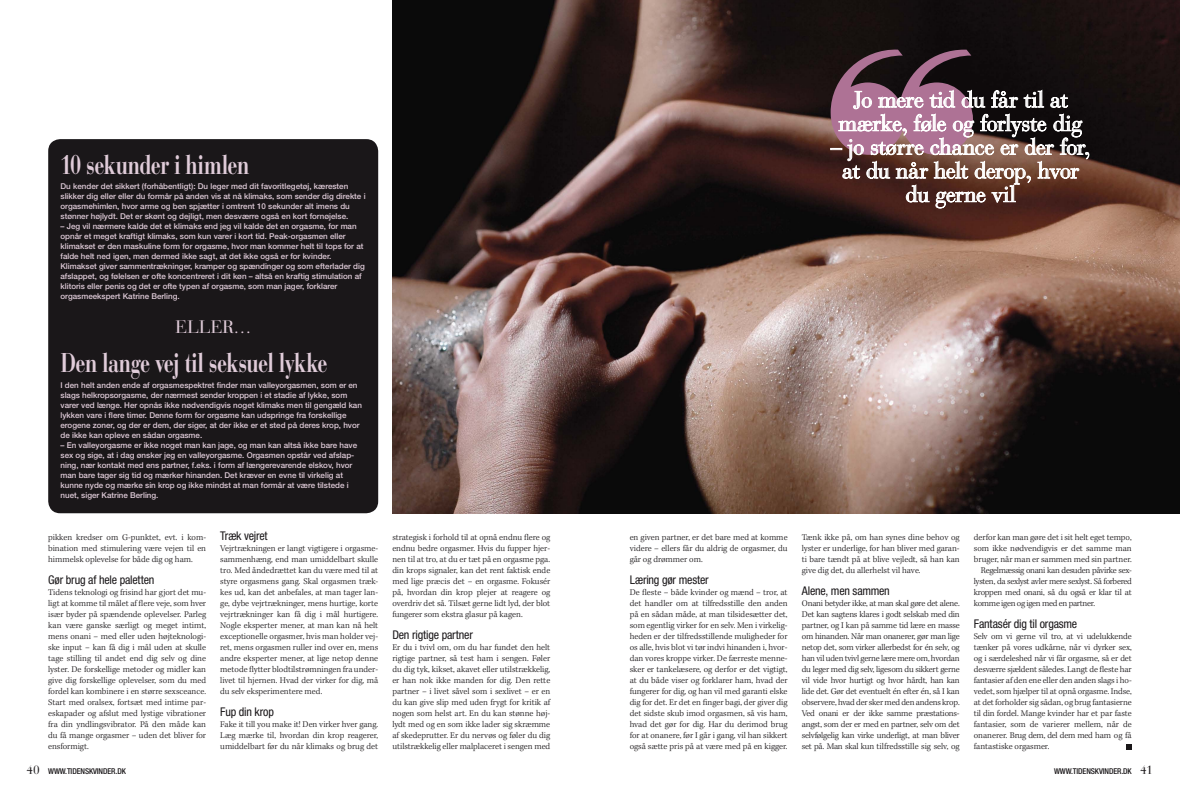
<style>
.page{position:relative;width:1180px;height:794px;background:#fff}
.page>*{position:absolute;margin:0;border:0;box-sizing:border-box;transform-origin:0 0}
.Rubrik_lille{font:700 27px "Bauer Bodoni Std";letter-spacing:-.03em;color:#e0ccd9;scale:.74 1}
.Eye_Bodoni{font:22.4px/23.7px "Bauer Bodoni Std";letter-spacing:-.025em;color:#fff;text-align:center}
.Boks_Rubrik_lille{font:18px "Bauer Bodoni Std";letter-spacing:-.02em;color:#e0ccd9}
.Mellemrubrik{font:condensed 12px "Helvetica Neue LT Std";letter-spacing:-.015em;color:#1a1719}
.MainText_u_indryk{font:300 9px/11px "Kepler Std";color:#1a1719;text-align:justify}
.MainText{font:300 9px/11px "Kepler Std";letter-spacing:-.02em;color:#1a1719;text-align:justify}
.Boks_Tekst_neg{font:500 8px/10px "Helvetica Neue LT Std";color:#e0ccd9}
.t1{font:500 condensed 8px "Helvetica Neue LT Std";letter-spacing:-.01em;color:#1a1719}
.s1{font-family:"Bauer Bodoni Std";font-weight:400;font-stretch:normal;font-size:12px}
</style>
<div class="page">
<img style="left:392px;top:0;width:787px;height:513px">
<div style="left:48px;top:139px;width:330px;height:374px;background:#1a1719;border-radius:12px"></div>
<svg style="left:830px;top:48px;width:259px;height:160px;background:#664c50"></svg>
<svg style="left:1126px;top:744px;width:5px;height:5px"></svg>
<p class="Rubrik_lille" style="left:60px;top:148px;width:256px">10 sekunder i himlen</p>
<p class="Boks_Tekst_neg" style="left:60px;top:181px;width:306px">Du kender det sikkert (forhåbentligt): Du leger med dit favoritlegetøj, kæresten slikker dig eller eller du formår på anden vis at nå klimaks, som sender dig direkte i orgasmehimlen, hvor arme og ben spjætter i omtrent 10 sekunder alt imens du stønner højlydt. Det er skønt og dejligt, men desværre også en kort fornøjelse.</p>
<p class="Boks_Tekst_neg" style="left:60px;top:221px;width:306px">– Jeg vil nærmere kalde det et klimaks end jeg vil kalde det en orgasme, for man opnår et meget kraftigt klimaks, som kun varer i kort tid. Peak-orgasmen eller klimakset er den maskuline form for orgasme, hvor man kommer helt til tops for at falde helt ned igen, men dermed ikke sagt, at det ikke også er for kvinder.<br>Klimakset giver sammentrækninger, kramper og spændinger og som efterlader dig afslappet, og følelsen er ofte koncentreret i dit køn – altså en kraftig stimulation af klitoris eller penis og det er ofte typen af orgasme, som man jager, forklarer orgasmeekspert Katrine Berling.</p>
<p class="Boks_Rubrik_lille" style="left:175px;top:316px;width:78px">ELLER…</p>
<p class="Rubrik_lille" style="left:60px;top:347px;width:362px">Den lange vej til seksuel lykke</p>
<p class="Boks_Tekst_neg" style="left:60px;top:380px;width:303px">I den helt anden ende af orgasmespektret finder man valleyorgasmen, som er en slags helkropsorgasme, der nærmest sender kroppen i et stadie af lykke, som varer ved længe. Her opnås ikke nødvendigvis noget klimaks men til gengæld kan lykken vare i flere timer. Denne form for orgasme kan udspringe fra forskellige erogene zoner, og der er dem, der siger, at der ikke er et sted på deres krop, hvor de ikke kan opleve en sådan orgasme.</p>
<p class="Boks_Tekst_neg" style="left:60px;top:440px;width:298px">– En valleyorgasme er ikke noget man kan jage, og man kan altså ikke bare have sex og sige, at i dag ønsker jeg en valleyorgasme. Orgasmen opstår ved afslap&shy;ning, nær kontakt med ens partner, f.eks. i form af længerevarende elskov, hvor man bare tager sig tid og mærker hinanden. Det kræver en evne til virkelig at kunne nyde og mærke sin krop og ikke mindst at man formår at være tilstede i nuet, siger Katrine Berling.</p>
<p class="MainText" style="left:48px;top:532px;width:159px">pikken kredser om G-punktet, evt. i kom&shy;bination med stimulering være vejen til en himmelsk oplevelse for både dig og ham.</p>
<p class="Mellemrubrik" style="left:48px;top:572px;width:108px">Gør brug af hele paletten</p>
<p class="MainText_u_indryk" style="left:48px;top:587px;width:159px">Tidens teknologi og frisind har gjort det mu&shy;ligt at komme til målet af flere veje, som hver især byder på spændende oplevelser. Parleg kan være ganske særligt og meget intimt, mens onani – med eller uden højteknologi&shy;ske input – kan få dig i mål uden at skulle tage stilling til andet end dig selv og dine lyster. De forskellige metoder og midler kan give dig forskellige oplevelser, som du med fordel kan kombinere i en større sexsceance.<br>Start med oralsex, fortsæt med intime par&shy;eskapader og afslut med lystige vibrationer fra din yndlingsvibrator. På den måde kan du få mange orgasmer – uden det bliver for ensformigt.</p>
<p class="Mellemrubrik" style="left:220px;top:528px;width:49px">Træk vejret</p>
<p class="MainText_u_indryk" style="left:220px;top:543px;width:159px">Vejrtrækningen er langt vigtigere i orgasme&shy;sammenhæng, end man umiddelbart skulle tro. Med åndedrættet kan du være med til at styre orgasmens gang. Skal orgasmen træk&shy;kes ud, kan det anbefales, at man tager lan&shy;ge, dybe vejrtrækninger, mens hurtige, korte vejrtrækninger kan få dig i mål hurtigere.<br>Nogle eksperter mener, at man kan nå helt exceptionelle orgasmer, hvis man holder vej&shy;ret, mens orgasmen ruller ind over en, mens andre eksperter mener, at lige netop denne metode flytter blodtilstrømningen fra under&shy;livet til hjernen. Hvad der virker for dig, må du selv eksperimentere med.</p>
<p class="Mellemrubrik" style="left:220px;top:704px;width:55px">Fup din krop</p>
<p class="MainText_u_indryk" style="left:220px;top:719px;width:159px">Fake it till you make it! Den virker hver gang.<br>Læg mærke til, hvordan din krop reagerer, umiddelbart før du når klimaks og brug det</p>
<p class="MainText_u_indryk" style="left:392px;top:532px;width:159px">strategisk i forhold til at opnå endnu flere og endnu bedre orgasmer. Hvis du fupper hjer&shy;nen til at tro, at du er tæt på en orgasme pga. din krops signaler, kan det rent faktisk ende med lige præcis det – en orgasme. Fokusér på, hvordan din krop plejer at reagere og overdriv det så. Tilsæt gerne lidt lyd, der blot fungerer som ekstra glasur på kagen.</p>
<p class="Mellemrubrik" style="left:392px;top:627px;width:82px">Den rigtige partner</p>
<p class="MainText_u_indryk" style="left:392px;top:642px;width:159px">Er du i tvivl om, om du har fundet den helt rigtige partner, så test ham i sengen. Føler du dig tyk, kikset, akavet eller utilstrækkelig, er han nok ikke manden for dig. Den rette partner – i livet såvel som i sexlivet – er en du kan give slip med uden frygt for kritik af nogen som helst art. En du kan stønne høj&shy;lydt med og en som ikke lader sig skræmme af skedeprutter. Er du nervøs og føler du dig utilstrækkelig eller malplaceret i sengen med</p>
<p class="Eye_Bodoni" style="left:838px;top:88px;width:245px">Jo mere tid du får til at mærke, føle og forlyste dig</p>
<p class="Eye_Bodoni" style="left:830px;top:135px;width:261px">– jo større chance er der for, at du når helt derop, hvor du gerne vil</p>
<p class="MainText_u_indryk" style="left:629px;top:532px;width:159px">en given partner, er det bare med at komme videre – ellers får du aldrig de orgasmer, du går og drømmer om.</p>
<p class="Mellemrubrik" style="left:629px;top:572px;width:80px">Læring gør mester</p>
<p class="MainText_u_indryk" style="left:629px;top:587px;width:159px">De fleste – både kvinder og mænd – tror, at det handler om at tilfredsstille den anden på en sådan måde, at man tilsidesætter det, som egentlig virker for en selv. Men i virkelig&shy;heden er der tilfredsstillende muligheder for os alle, hvis blot vi tør indvi hinanden i, hvor&shy;dan vores kroppe virker. De færreste menne&shy;sker er tankelæsere, og derfor er det vigtigt, at du både viser og forklarer ham, hvad der fungerer for dig, og han vil med garanti elske dig for det. Er det en finger bagi, der giver dig det sidste skub imod orgasmen, så vis ham, hvad det gør for dig. Har du derimod brug for at onanere, før I går i gang, vil han sikkert også sætte pris på at være med på en kigger.</p>
<p class="MainText_u_indryk" style="left:801px;top:532px;width:159px">Tænk ikke på, om han synes dine behov og lyster er underlige, for han bliver med garan&shy;ti bare tændt på at blive vejledt, så han kan give dig det, du allerhelst vil have.</p>
<p class="Mellemrubrik" style="left:801px;top:583px;width:90px">Alene, men sammen</p>
<p class="MainText_u_indryk" style="left:801px;top:598px;width:159px">Onani betyder ikke, at man skal gøre det alene.<br>Det kan sagtens klares i godt selskab med din partner, og I kan på samme tid lære en masse om hinanden. Når man onanerer, gør man lige netop det, som virker allerbedst for én selv, og han vil uden tvivl gerne lære mere om, hvordan du leger med dig selv, ligesom du sikkert gerne vil vide hvor hurtigt og hvor hårdt, han kan lide det. Gør det eventuelt én efter én, så I kan observere, hvad der sker med den andens krop.<br>Ved onani er der ikke samme præstations&shy;angst, som der er med en partner, selv om det selvfølgelig kan virke underligt, at man bliver set på. Man skal kun tilfredsstille sig selv, og</p>
<p class="MainText_u_indryk" style="left:973px;top:532px;width:159px">derfor kan man gøre det i sit helt eget tempo, som ikke nødvendigvis er det samme man bruger, når man er sammen med sin partner.</p>
<p class="MainText" style="left:973px;top:565px;width:159px;text-indent:7px">Regelmæssig onani kan desuden påvirke sex&shy;lysten, da sexlyst avler mere sexlyst. Så forbered kroppen med onani, så du også er klar til at komme igen og igen med en partner.</p>
<p class="Mellemrubrik" style="left:973px;top:616px;width:105px">Fantasér dig til orgasme</p>
<p class="MainText_u_indryk" style="left:973px;top:631px;width:159px">Selv om vi gerne vil tro, at vi udelukkende tænker på vores udkårne, når vi dyrker sex, og i særdeleshed når vi får orgasme, så er det desværre sjældent således. Langt de fleste har fantasier af den ene eller den anden slags i ho&shy;vedet, som hjælper til at opnå orgasme. Indse, at det forholder sig sådan, og brug fantasierne til din fordel. Mange kvinder har et par faste fantasier, som de varierer mellem, når de onanerer. Brug dem, del dem med ham og få fantastiske orgasmer.</p>
<p class="t1" style="left:26px;top:766px;width:101px"><span class="s1">40</span> WWW.TIDENSKVINDER.DK</p>
<p class="t1" style="left:1053px;top:766px;width:100px">WWW.TIDENSKVINDER.DK <span class="s1">41</span></p>
</div>
